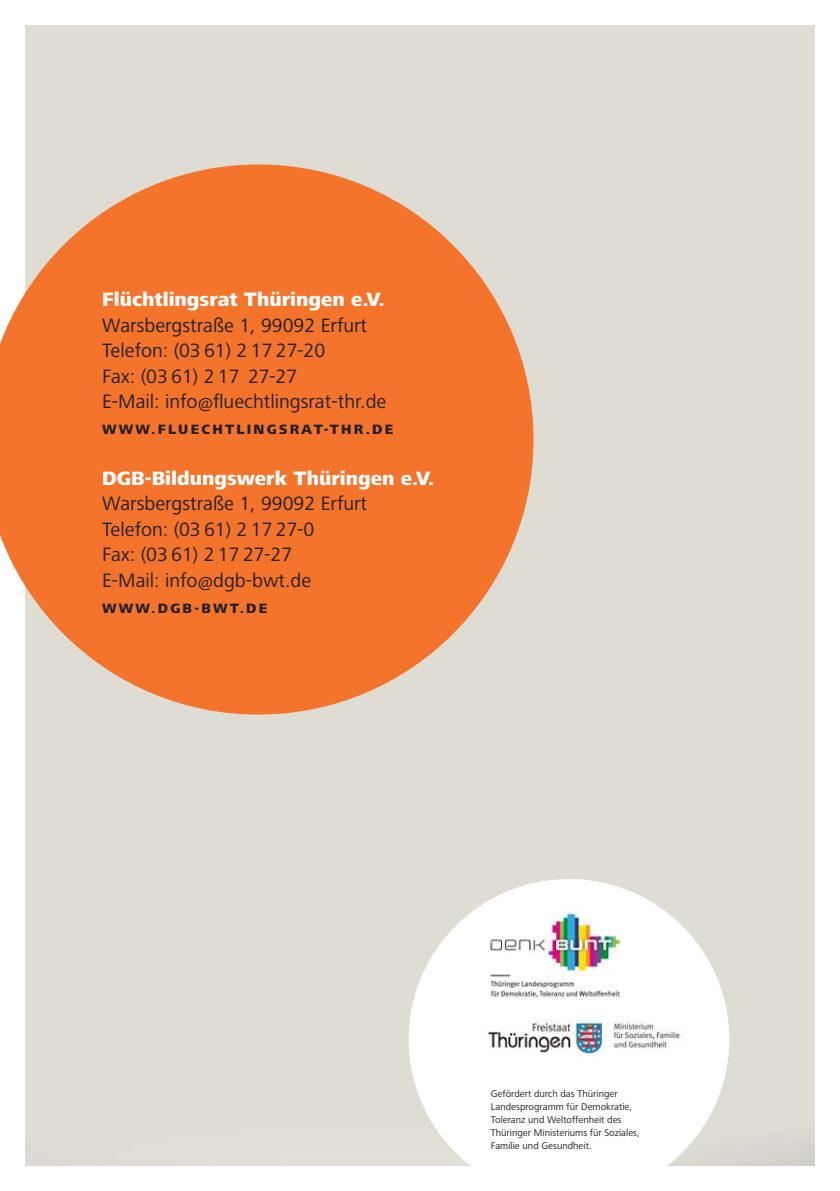
<style>
.page{position:relative;width:840px;height:1191px;background:#fff}
.page>*{position:absolute;margin:0;border:0;box-sizing:border-box;transform-origin:0 0}
.t1{font:20px/25.6px "Frutiger Next LT";color:#231f20}
.t2{font:800 20px "Frutiger Next LT";color:#fff}
.t3{font:800 14px "Frutiger Next LT";letter-spacing:.16em;color:#231f20}
.t4{font:10px/13px "Frutiger Next LT";color:#231f20}
</style>
<div class="page">
<svg style="left:0;top:164px;width:533px;height:550px;background:#f0894d"></svg>
<svg style="left:408px;top:879px;width:321px;height:287px"></svg>
<img style="left:474px;top:900px;width:162px;height:106px">
<div style="left:431px;top:1006px;width:292px;height:65px;background:#fff"></div>
<img style="left:484px;top:1019px;width:197px;height:37px">
<p class="t2" style="left:102px;top:292px;width:284px">Flüchtlingsrat Thüringen e.V.</p>
<p class="t1" style="left:102px;top:314px;width:285px">Warsbergstraße 1, 99092 Erfurt<br>Telefon: (03 61) 2 17 27-20<br>Fax: (03 61) 2 17 27-27<br>E-Mail: info@fluechtlingsrat-thr.de</p>
<p class="t3" style="left:102px;top:424px;width:292px">WWW.FLUECHTLINGSRAT-THR.DE</p>
<p class="t2" style="left:102px;top:470px;width:333px">DGB-Bildungswerk Thüringen e.V.</p>
<p class="t1" style="left:102px;top:493px;width:266px">Warsbergstraße 1, 99092 Erfurt<br>Telefon: (03 61) 2 17 27-0<br>Fax: (03 61) 2 17 27-27<br>E-Mail: info@dgb-bwt.de</p>
<p class="t3" style="left:102px;top:602px;width:167px">WWW.DGB-BWT.DE</p>
<p class="t4" style="left:490px;top:1087px;width:150px">Gefördert durch das Thüringer<br>Landesprogramm für Demokratie,<br>Toleranz und Weltoffenheit des<br>Thüringer Ministeriums für Soziales,<br>Familie und Gesundheit.</p>
</div>
